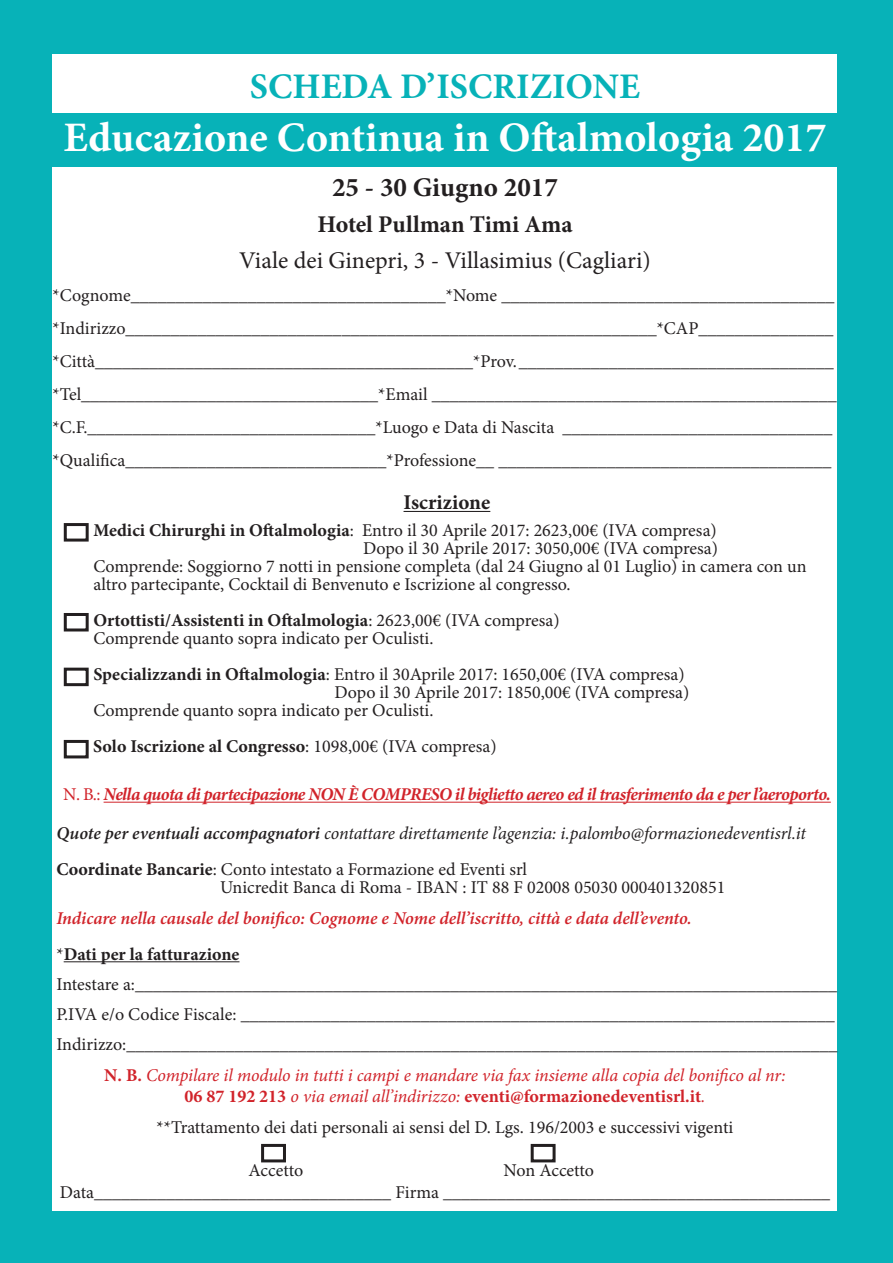
<style>
.page{position:relative;width:893px;height:1263px;background:#07b2b8}
.page>*{position:absolute;margin:0;border:0;box-sizing:border-box;transform-origin:0 0}
.t1{font:700 42px "Minion Pro";color:#fff}
.t2{font:700 36px "Minion Pro";color:#07b2b8}
.t3{font:700 27px "Minion Pro";color:#231f20}
.t4{font:24px "Minion Pro";color:#231f20}
.t5{font:700 24px "Minion Pro";color:#231f20}
.t6{font:700 21px "Minion Pro";color:#231f20}
.t7{font:18px/33px "Minion Pro";color:#231f20}
.t8{font:700 18px "Minion Pro";color:#231f20}
.t9{font:italic 18px "Minion Pro";letter-spacing:-.005em;color:#231f20}
.t10{font:italic 700 18px "Minion Pro";letter-spacing:-.03em;color:#d1232a}
.t11{font:italic 600 18px "Minion Pro";letter-spacing:-.005em;color:#d1232a}
.t12{font:italic 18px "Minion Pro";letter-spacing:-.01em;color:#d1232a}
.t13{font:700 18px "Minion Pro";color:#d1232a}
.s1{font-weight:700}
.s2{font-weight:400}
.s3{font-weight:400;font-style:normal}
.s4{font-weight:600}
.s5{font-weight:700;font-style:normal}
.s6{font-weight:400;font-style:italic}
</style>
<div class="page">
<div style="left:52px;top:54px;width:785px;height:1156px;background:#fff"></div>
<hr style="left:404px;top:511px;width:86px;height:1px;background:#231f20">
<hr style="left:104px;top:802px;width:727px;height:1px;background:#d1232a">
<hr style="left:64px;top:961px;width:175px;height:1px;background:#231f20">
<div style="left:64px;top:523px;width:25px;height:19px;border:3px solid #231f20"></div>
<div style="left:64px;top:613px;width:25px;height:18px;border:3px solid #231f20"></div>
<div style="left:261px;top:1144px;width:25px;height:18px;border:3px solid #231f20"></div>
<div style="left:531px;top:1144px;width:25px;height:18px;border:3px solid #231f20"></div>
<div style="left:45px;top:114px;width:800px;height:53px;background:#07b2b8"></div>
<div style="left:64px;top:740px;width:25px;height:18px;border:3px solid #231f20"></div>
<div style="left:64px;top:668px;width:25px;height:18px;border:3px solid #231f20"></div>
<p class="t2" style="left:250px;top:61px;width:392px">SCHEDA D’ISCRIZIONE</p>
<p class="t1" style="left:63px;top:108px;width:765px">Educazione Continua in Oftalmologia 2017</p>
<p class="t3" style="left:332px;top:168px;width:227px">25 - 30 Giugno 2017</p>
<p class="t5" style="left:317px;top:208px;width:257px">Hotel Pullman Timi Ama</p>
<p class="t4" style="left:239px;top:244px;width:413px">Viale dei Ginepri, 3 - Villasimius (Cagliari)</p>
<p class="t7" style="left:52px;top:279px;width:786px">*Cognome___________________________________*Nome _____________________________________ *Indirizzo___________________________________________________________*CAP_______________ *Città__________________________________________*Prov.___________________________________ *Tel_________________________________*Email _____________________________________________ *C.F.________________________________*Luogo e Data di Nascita ______________________________ *Qualifica_____________________________*Professione__ _____________________________________</p>
<p class="t6" style="left:404px;top:488px;width:88px">Iscrizione</p>
<p class="t7" style="left:93px;top:514px;width:625px"><span class="s1">Medici Chirurghi in Oftalmologia</span>: Entro il 30 Aprile 2017: 2623,00€ (IVA compresa)</p>
<p class="t7" style="left:363px;top:532px;width:356px">Dopo il 30 Aprile 2017: 3050,00€ (IVA compresa)</p>
<p class="t7" style="left:93px;top:558px;width:715px;line-height:18px">Comprende: Soggiorno 7 notti in pensione completa (dal 24 Giugno al 01 Luglio) in camera con un altro partecipante, Cocktail di Benvenuto e Iscrizione al congresso.</p>
<p class="t8" style="left:93px;top:608px;width:468px">Ortottisti/Assistenti in Oftalmologia<span class="s2">: 2623,00€ (IVA compresa)</span></p>
<p class="t7" style="left:93px;top:622px;width:342px">Comprende quanto sopra indicato per Oculisti.</p>
<p class="t7" style="left:93px;top:658px;width:593px"><span class="s1">Specializzandi in Oftalmologia</span>: Entro il 30Aprile 2017: 1650,00€ (IVA compresa)</p>
<p class="t7" style="left:334px;top:676px;width:356px">Dopo il 30 Aprile 2017: 1850,00€ (IVA compresa)</p>
<p class="t7" style="left:93px;top:694px;width:342px">Comprende quanto sopra indicato per Oculisti.</p>
<p class="t8" style="left:93px;top:734px;width:405px">Solo Iscrizione al Congresso<span class="s2">: 1098,00€ (IVA compresa)</span></p>
<p class="t10" style="left:63px;top:782px;width:769px"><span class="s3">N. B.:</span> Nella quota di partecipazione NON È COMPRESO il biglietto aereo ed il trasferimento da e per l’aeroporto.</p>
<p class="t9" style="left:57px;top:821px;width:751px"><span class="s4">Quote per eventuali accompagnatori</span> contattare direttamente l’agenzia: i.palombo@formazionedeventisrl.it</p>
<p class="t7" style="left:56px;top:853px;width:472px"><span class="s1">Coordinate Bancarie</span>: Conto intestato a Formazione ed Eventi srl</p>
<p class="t7" style="left:220px;top:871px;width:507px">Unicredit Banca di Roma - IBAN : IT 88 F 02008 05030 000401320851</p>
<p class="t11" style="left:57px;top:906px;width:637px">Indicare nella causale del bonifico: Cognome e Nome dell’iscritto, città e data dell’evento.</p>
<p class="t8" style="left:56px;top:941px;width:185px"><span class="s2">*</span>Dati per la fatturazione</p>
<p class="t7" style="left:56px;top:969px;width:782px;line-height:30px">Intestare a:______________________________________________________________________________<br>P.IVA e/o Codice Fiscale: __________________________________________________________________<br>Indirizzo:_______________________________________________________________________________</p>
<p class="t12" style="left:104px;top:1062px;width:683px"><span class="s5">N. B.</span> Compilare il modulo in tutti i campi e mandare via fax insieme alla copia del bonifico al nr:</p>
<p class="t13" style="left:185px;top:1084px;width:522px">06 87 192 213 <span class="s6">o via email all’indirizzo:</span> eventi@formazionedeventisrl.it<span class="s6">.</span></p>
<p class="t7" style="left:156px;top:1111px;width:578px">**Trattamento dei dati personali ai sensi del D. Lgs. 196/2003 e successivi vigenti</p>
<p class="t7" style="left:249px;top:1154px;width:56px">Accetto</p>
<p class="t7" style="left:504px;top:1154px;width:92px">Non Accetto</p>
<p class="t7" style="left:60px;top:1175px;width:772px">Data_________________________________ Firma ___________________________________________</p>
</div>
